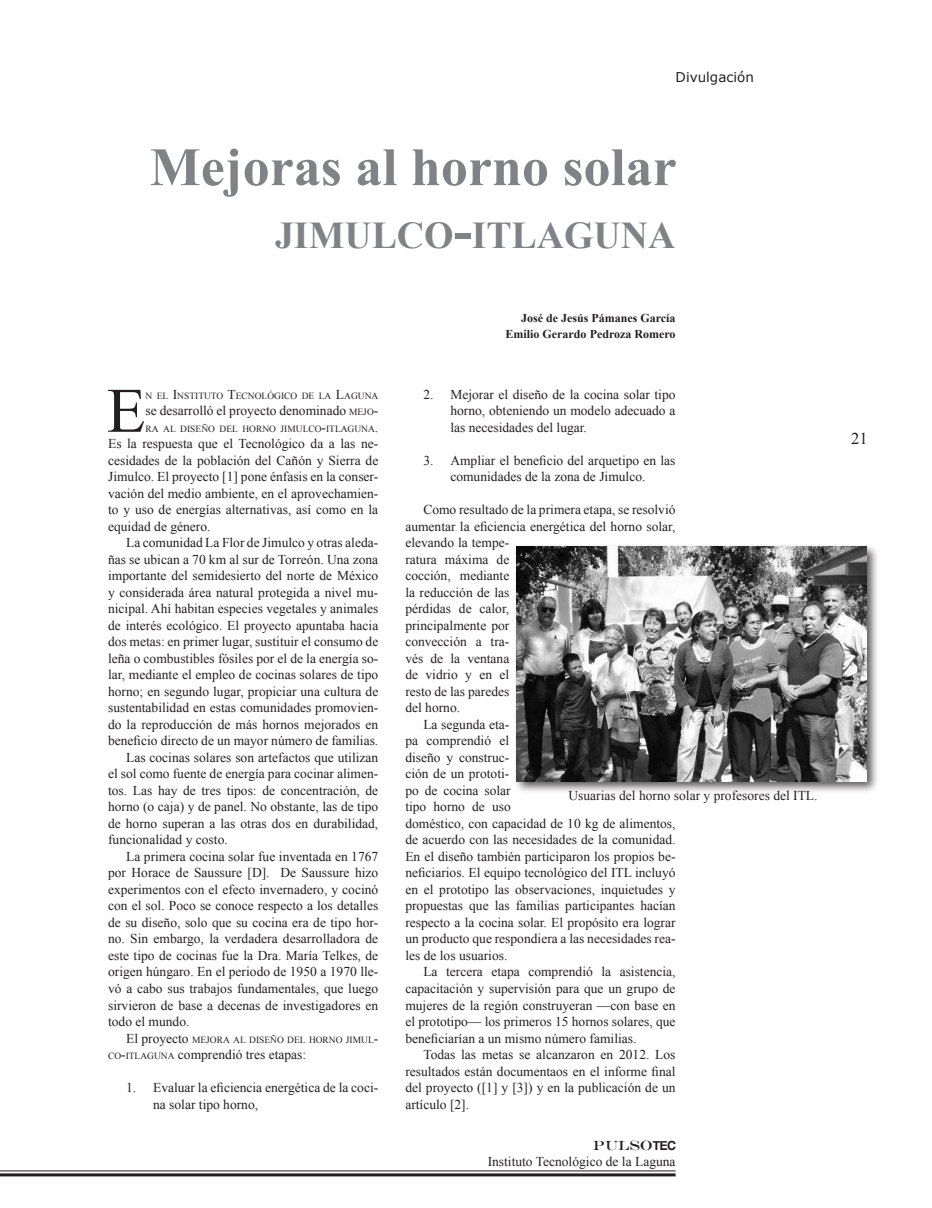
<style>
.page{position:relative;width:932px;height:1208px;background:#fff}
.page>*{position:absolute;margin:0;border:0;box-sizing:border-box;transform-origin:0 0}
.PARRAFO_INICIAL{font:63.3px "Times New Roman";color:#231f20}
.TITULO_PRINCIPAL{font:700 54px "Times New Roman";color:#808285}
.TITULO_PRINCIPAL-2{font:700 37.8px "Times New Roman";color:#808285}
.t1{font:16.5px "Times New Roman";color:#231f20}
.PARRAFO_NORMAL{font:13.5px/16.5px "Times New Roman";color:#231f20;text-align:justify}
.PARRAFO_INICIAL-2{font:13.5px/16.5px "Times New Roman";color:#231f20;text-align:justify}
.PIE_DE_FOTO{font:13.5px "Times New Roman";color:#231f20}
.t2{font:13.5px "Verdana";color:#231f20}
.t3{font:13.5px "Engravers";color:#231f20}
.AUTOR{font:700 12px "Times New Roman";color:#231f20}
.PARRAFO_INICIAL-3{font:9.45px "Times New Roman";color:#231f20}
.PARRAFO_NORMAL-2{font:9.45px "Times New Roman";color:#231f20}
.s1{font-size:54px}
.s2{font-size:13.5px}
.s3{font-size:9.45px}
.s4{font-style:inherit}
.s5{font-family:"Coolvetica Rg"}
</style>
<div class="page">
<hr style="left:0;top:1173px;width:675px;height:3px;background:#231f20">
<hr style="left:0;top:1170px;width:675px;height:1px;background:#231f20">
<div style="left:513px;top:543px;width:365px;height:251px;background:#231f20;opacity:.75"></div>
<img style="left:516px;top:547px;width:350px;height:234px">
<p class="t2" style="left:675px;top:68px;width:80px">Divulgación</p>
<p class="TITULO_PRINCIPAL" style="left:150px;top:130px;width:528px">Mejoras al horno solar</p>
<p class="TITULO_PRINCIPAL-2" style="left:275px;top:209px;width:402px">JIMULCO<span class="s1">-</span>ITLAGUNA</p>
<p class="PARRAFO_INICIAL" style="left:107px;top:368px;width:40px">E</p>
<p class="PARRAFO_INICIAL-3" style="left:145px;top:389px;width:234px">N EL <span class="s2">I</span>NSTITUTO <span class="s2">T</span>ECNOLÓGICO DE LA <span class="s2">L</span>AGUNA</p>
<p class="PARRAFO_INICIAL-2" style="left:145px;top:402px;width:234px">se desarrolló el proyecto denominado <span class="s3">MEJO</span><span class="s4">-</span></p>
<p class="PARRAFO_INICIAL-3" style="left:145px;top:422px;width:234px">RA AL DISEÑO DEL HORNO JIMULCO<span class="s2">-</span>ITLAGUNA<span class="s2">.</span></p>
<p class="PARRAFO_INICIAL-2" style="left:108px;top:435px;width:272px">Es la respuesta que el Tecnológico da a las ne&shy;cesidades de la población del Cañón y Sierra de Jimulco. El proyecto [1] pone énfasis en la conser&shy;vación del medio ambiente, en el aprovechamien&shy;to y uso de energías alternativas, así como en la equidad de género.</p>
<p class="PARRAFO_NORMAL" style="left:108px;top:534px;width:272px;text-indent:18px">La comunidad La Flor de Jimulco y otras aleda&shy;ñas se ubican a 70 km al sur de Torreón. Una zona importante del semidesierto del norte de México y considerada área natural protegida a nivel mu&shy;nicipal. Ahí habitan especies vegetales y animales de interés ecológico. El proyecto apuntaba hacia dos metas: en primer lugar, sustituir el consumo de leña o combustibles fósiles por el de la energía so&shy;lar, mediante el empleo de cocinas solares de tipo horno; en segundo lugar, propiciar una cultura de sustentabilidad en estas comunidades promovien&shy;do la reproducción de más hornos mejorados en beneficio directo de un mayor número de familias.</p>
<p class="PARRAFO_NORMAL" style="left:108px;top:749px;width:272px;text-indent:18px">Las cocinas solares son artefactos que utilizan el sol como fuente de energía para cocinar alimen&shy;tos. Las hay de tres tipos: de concentración, de horno (o caja) y de panel. No obstante, las de tipo de horno superan a las otras dos en durabilidad, funcionalidad y costo.</p>
<p class="PARRAFO_NORMAL" style="left:108px;top:848px;width:272px;text-indent:18px">La primera cocina solar fue inventada en 1767 por Horace de Saussure [D]. De Saussure hizo experimentos con el efecto invernadero, y cocinó con el sol. Poco se conoce respecto a los detalles de su diseño, solo que su cocina era de tipo hor&shy;no. Sin embargo, la verdadera desarrolladora de este tipo de cocinas fue la Dra. María Telkes, de origen húngaro. En el periodo de 1950 a 1970 lle&shy;vó a cabo sus trabajos fundamentales, que luego sirvieron de base a decenas de investigadores en todo el mundo.</p>
<p class="PARRAFO_NORMAL-2" style="left:126px;top:1033px;width:253px"><span class="s2">El proyecto</span> MEJORA AL DISEÑO DEL HORNO JIMUL<span class="s2">-</span></p>
<p class="PARRAFO_NORMAL" style="left:108px;top:1046px;width:200px"><span class="s3">CO</span><span class="s4">-</span><span class="s3">ITLAGUNA</span> comprendió tres etapas:</p>
<p class="PARRAFO_NORMAL" style="left:153px;top:1079px;width:226px;text-indent:-27px">1. Evaluar la eficiencia energética de la coci&shy;na solar tipo horno,</p>
<p class="AUTOR" style="left:521px;top:309px;width:156px">José de Jesús Pámanes García</p>
<p class="AUTOR" style="left:505px;top:326px;width:171px">Emilio Gerardo Pedroza Romero</p>
<p class="PARRAFO_NORMAL" style="left:450px;top:386px;width:227px;text-indent:-27px">2. Mejorar el diseño de la cocina solar tipo horno, obteniendo un modelo adecuado a las necesidades del lugar.</p>
<p class="PARRAFO_NORMAL" style="left:423px;top:452px;width:253px;text-align:center">3. Ampliar el beneficio del arquetipo en las comunidades de la zona de Jimulco.</p>
<p class="PARRAFO_NORMAL" style="left:405px;top:501px;width:272px;text-align:left;text-indent:18px">Como resultado de la primera etapa, se resolvió aumentar la eficiencia energética del horno solar, elevando la tempe-<br>ratura máxima de<br>cocción, mediante<br>la reducción de las<br>pérdidas de calor,<br>principalmente por<br>convección a tra-<br>vés de la ventana<br>de vidrio y en el<br>resto de las paredes<br>del horno.</p>
<p class="PARRAFO_NORMAL" style="left:405px;top:716px;width:272px;text-align:left;text-indent:18px">La segunda eta-<br>pa comprendió el<br>diseño y construc-<br>ción de un prototi-<br>po de cocina solar<br>tipo horno de uso<br>doméstico, con capacidad de 10 kg de alimentos, de acuerdo con las necesidades de la comunidad.<br>En el diseño también participaron los propios be&shy;neficiarios. El equipo tecnológico del ITL incluyó en el prototipo las observaciones, inquietudes y propuestas que las familias participantes hacían respecto a la cocina solar. El propósito era lograr un producto que respondiera a las necesidades rea&shy;les de los usuarios.</p>
<p class="PARRAFO_NORMAL" style="left:405px;top:963px;width:272px;text-indent:18px">La tercera etapa comprendió la asistencia, capacitación y supervisión para que un grupo de mujeres de la región construyeran —con base en el prototipo— los primeros 15 hornos solares, que beneficiarían a un mismo número familias.</p>
<p class="PARRAFO_NORMAL" style="left:405px;top:1046px;width:272px;text-indent:18px">Todas las metas se alcanzaron en 2012. Los resultados están documentaos en el informe final del proyecto ([1] y [3]) y en la publicación de un artículo [2].</p>
<p class="PIE_DE_FOTO" style="left:568px;top:786px;width:250px">Usuarias del horno solar y profesores del ITL.</p>
<p class="t3" style="left:593px;top:1137px;width:84px">PULSO<span class="s5">TEC</span></p>
<p class="PARRAFO_NORMAL" style="left:487px;top:1153px;width:189px">Instituto Tecnológico de la Laguna</p>
<p class="t1" style="left:850px;top:427px;width:18px">21</p>
</div>
